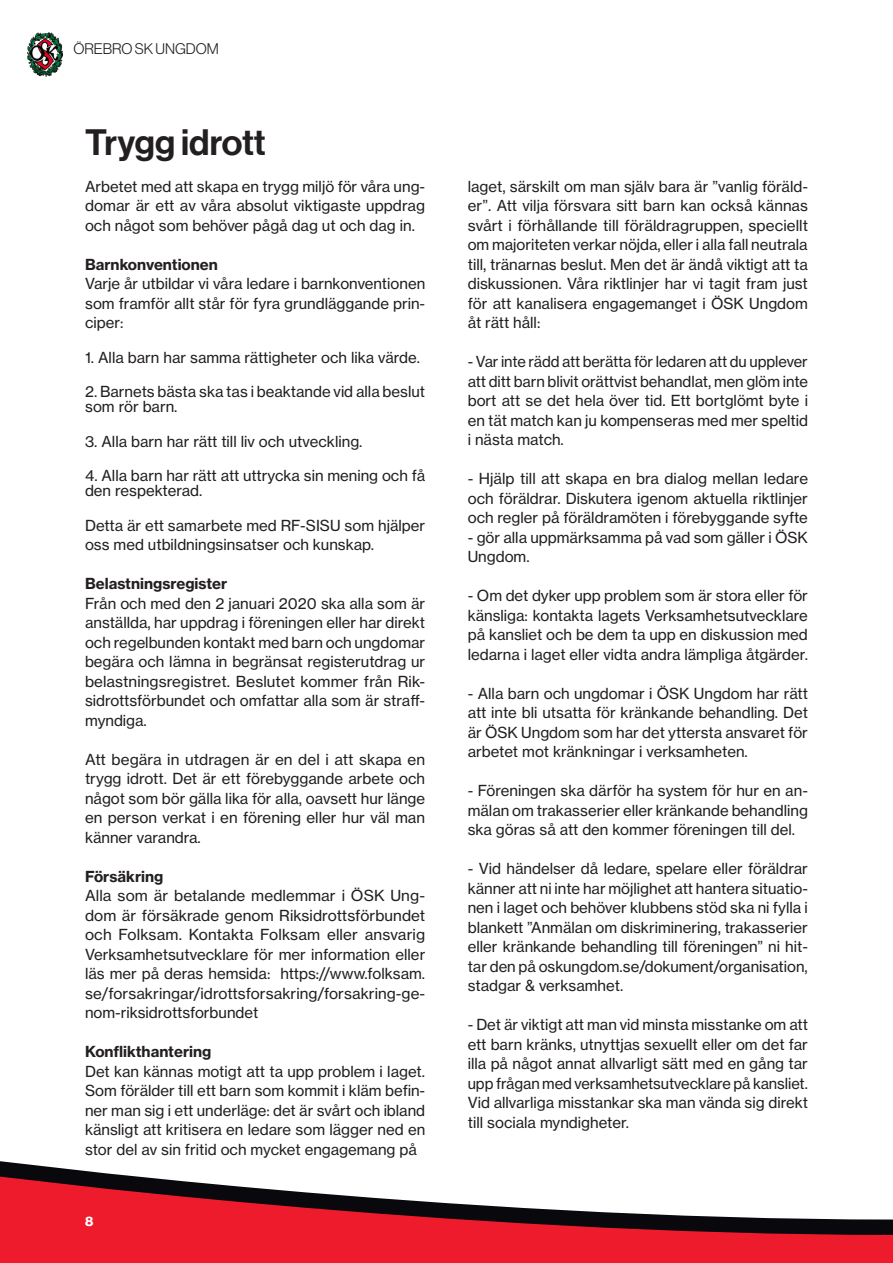
<style>
.page{position:relative;width:893px;height:1263px;background:#fff}
.page>*{position:absolute;margin:0;border:0;box-sizing:border-box;transform-origin:0 0}
.Rubrik_24pt{font:36px "N Haas Grotesk DS Pro 65 Md";letter-spacing:-.01em;color:#231f20}
.Rubrik_24p{font:15px/19.5px "N Haas Grotesk TX Pro 55 Rg";color:#231f20;text-align:justify}
.ÖSK_Bröd_utan_avstånd{font:15px "N Haas Grotesk TX Pro 75 Bd";color:#231f20}
.t1{font:15px "N Haas Grotesk DS Pro 45 Lt";color:#231f20}
.t2{font:13.5px "N Haas Grotesk DS Pro 75 Bd";color:#fff}
</style>
<div class="page">
<svg style="left:0;top:1161px;width:122px;height:14px"></svg>
<svg style="left:0;top:1175px;width:893px;height:88px;fill:#ee1b2c"></svg>
<img style="left:28px;top:32px;width:34px;height:45px">
<p class="t1" style="left:73px;top:41px;width:147px">ÖREBRO SK UNGDOM</p>
<p class="Rubrik_24pt" style="left:85px;top:122px;width:182px">Trygg idrott</p>
<p class="Rubrik_24p" style="left:85px;top:177px;width:342px">Arbetet med att skapa en trygg miljö för våra ung&shy;domar är ett av våra absolut viktigaste uppdrag och något som behöver pågå dag ut och dag in.</p>
<p class="ÖSK_Bröd_utan_avstånd" style="left:85px;top:255px;width:134px">Barnkonventionen</p>
<p class="Rubrik_24p" style="left:85px;top:274px;width:342px">Varje år utbildar vi våra ledare i barnkonventionen som framför allt står för fyra grundläggande prin&shy;ciper:</p>
<p class="Rubrik_24p" style="left:85px;top:348px;width:335px">1. Alla barn har samma rättigheter och lika värde.</p>
<p class="Rubrik_24p" style="left:85px;top:384px;width:342px;line-height:15px">2. Barnets bästa ska tas i beaktande vid alla beslut som rör barn.</p>
<p class="Rubrik_24p" style="left:85px;top:432px;width:277px">3. Alla barn har rätt till liv och utveckling.</p>
<p class="Rubrik_24p" style="left:85px;top:468px;width:342px;line-height:15px">4. Alla barn har rätt att uttrycka sin mening och få den respekterad.</p>
<p class="Rubrik_24p" style="left:85px;top:516px;width:342px">Detta är ett samarbete med RF-SISU som hjälper oss med utbildningsinsatser och kunskap.</p>
<p class="ÖSK_Bröd_utan_avstånd" style="left:85px;top:574px;width:144px">Belastningsregister</p>
<p class="Rubrik_24p" style="left:85px;top:594px;width:342px">Från och med den 2 januari 2020 ska alla som är anställda, har uppdrag i föreningen eller har direkt och regelbunden kontakt med barn och ungdomar begära och lämna in begränsat registerutdrag ur belastningsregistret. Beslutet kommer från Rik&shy;sidrottsförbundet och omfattar alla som är straff&shy;myndiga.</p>
<p class="Rubrik_24p" style="left:85px;top:750px;width:342px">Att begära in utdragen är en del i att skapa en trygg idrott. Det är ett förebyggande arbete och något som bör gälla lika för alla, oavsett hur länge en person verkat i en förening eller hur väl man känner varandra.</p>
<p class="ÖSK_Bröd_utan_avstånd" style="left:85px;top:867px;width:80px">Försäkring</p>
<p class="Rubrik_24p" style="left:85px;top:886px;width:342px">Alla som är betalande medlemmar i ÖSK Ung&shy;dom är försäkrade genom Riksidrottsförbundet och Folksam. Kontakta Folksam eller ansvarig Verksamhetsutvecklare för mer information eller läs mer på deras hemsida: https://www.folksam. se/forsakringar/idrottsforsakring/forsakring-ge&shy;nom-riksidrottsforbundet</p>
<p class="ÖSK_Bröd_utan_avstånd" style="left:85px;top:1042px;width:128px">Konflikthantering</p>
<p class="Rubrik_24p" style="left:85px;top:1062px;width:342px">Det kan kännas motigt att ta upp problem i laget.<br>Som förälder till ett barn som kommit i kläm befin&shy;ner man sig i ett underläge: det är svårt och ibland känsligt att kritisera en ledare som lägger ned en stor del av sin fritid och mycket engagemang på</p>
<p class="t2" style="left:85px;top:1213px;width:10px">8</p>
<p class="Rubrik_24p" style="left:468px;top:177px;width:342px">laget, särskilt om man själv bara är ”vanlig föräld&shy;er”. Att vilja försvara sitt barn kan också kännas svårt i förhållande till föräldragruppen, speciellt om majoriteten verkar nöjda, eller i alla fall neutrala till, tränarnas beslut. Men det är ändå viktigt att ta diskussionen. Våra riktlinjer har vi tagit fram just för att kanalisera engagemanget i ÖSK Ungdom åt rätt håll:</p>
<p class="Rubrik_24p" style="left:468px;top:352px;width:342px">- Var inte rädd att berätta för ledaren att du upplever att ditt barn blivit orättvist behandlat, men glöm inte bort att se det hela över tid. Ett bortglömt byte i en tät match kan ju kompenseras med mer speltid i nästa match.</p>
<p class="Rubrik_24p" style="left:468px;top:469px;width:342px">- Hjälp till att skapa en bra dialog mellan ledare och föräldrar. Diskutera igenom aktuella riktlinjer och regler på föräldramöten i förebyggande syfte</p>
<p class="Rubrik_24p" style="left:468px;top:528px;width:342px">- gör alla uppmärksamma på vad som gäller i ÖSK<br>Ungdom.</p>
<p class="Rubrik_24p" style="left:468px;top:586px;width:342px">- Om det dyker upp problem som är stora eller för känsliga: kontakta lagets Verksamhetsutvecklare på kansliet och be dem ta upp en diskussion med ledarna i laget eller vidta andra lämpliga åtgärder.</p>
<p class="Rubrik_24p" style="left:468px;top:684px;width:342px">- Alla barn och ungdomar i ÖSK Ungdom har rätt att inte bli utsatta för kränkande behandling. Det är ÖSK Ungdom som har det yttersta ansvaret för arbetet mot kränkningar i verksamheten.</p>
<p class="Rubrik_24p" style="left:468px;top:781px;width:342px">- Föreningen ska därför ha system för hur en an&shy;mälan om trakasserier eller kränkande behandling ska göras så att den kommer föreningen till del.</p>
<p class="Rubrik_24p" style="left:468px;top:859px;width:342px">- Vid händelser då ledare, spelare eller föräldrar känner att ni inte har möjlighet att hantera situatio&shy;nen i laget och behöver klubbens stöd ska ni fylla i blankett ”Anmälan om diskriminering, trakasserier eller kränkande behandling till föreningen” ni hit&shy;tar den på oskungdom.se/dokument/organisation, stadgar &amp; verksamhet.</p>
<p class="Rubrik_24p" style="left:468px;top:1015px;width:342px">- Det är viktigt att man vid minsta misstanke om att ett barn kränks, utnyttjas sexuellt eller om det far illa på något annat allvarligt sätt med en gång tar upp frågan med verksamhetsutvecklare på kansliet.<br>Vid allvarliga misstankar ska man vända sig direkt till sociala myndigheter.</p>
</div>
